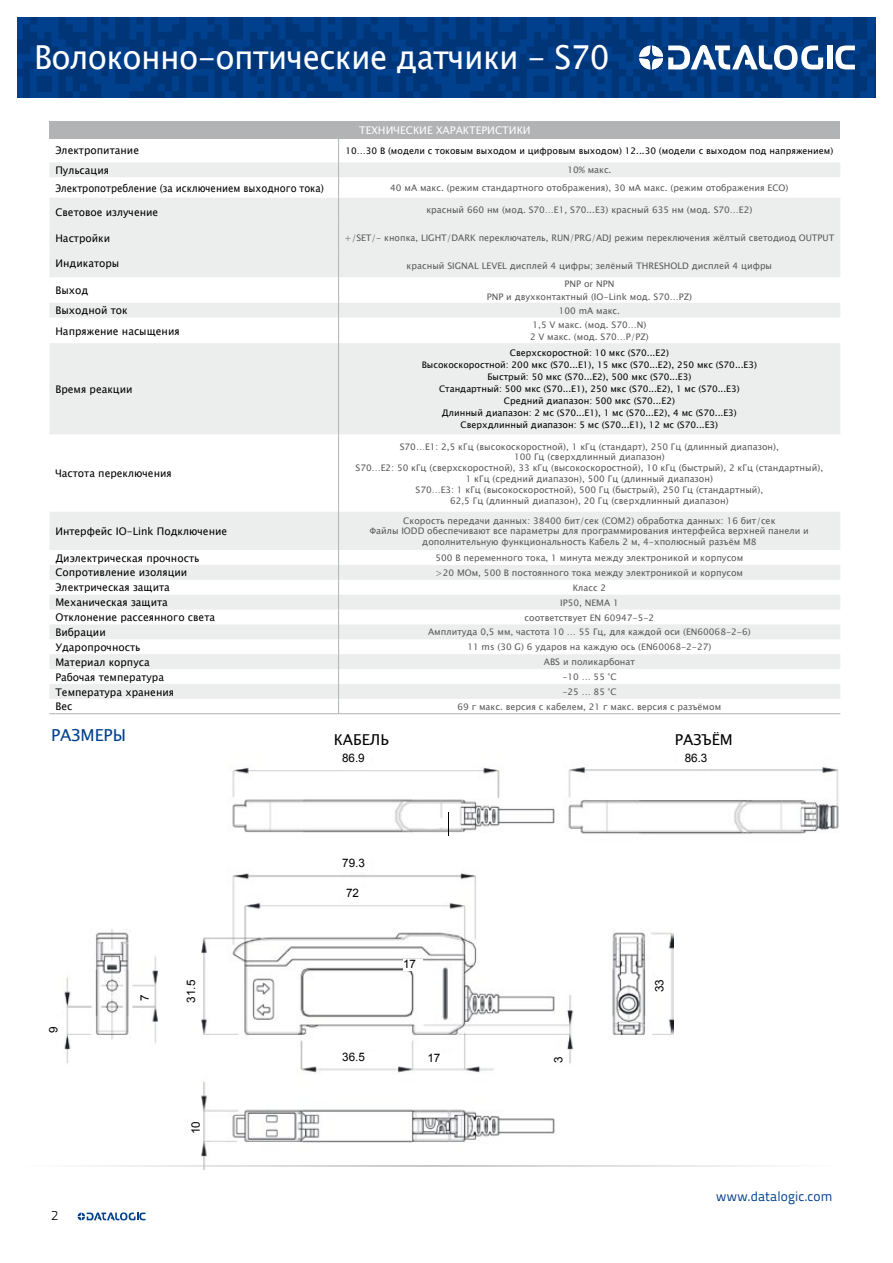
<style>
.page{position:relative;width:893px;height:1263px;background:#fff}
.page>*{position:absolute;margin:0;border:0;box-sizing:border-box;transform-origin:0 0}
.t1{font:33px "Lucida Sans Unicode";letter-spacing:-.02em;color:#fff;scale:.95 1}
.t2{font:16.5px "Lucida Sans Unicode";color:#00408c}
.t3{font:15px "Lucida Sans Unicode";color:#000}
.t4{font:13.5px "Titillium Text 22 L";letter-spacing:.005em;color:#00408c}
.t5{font:300 13.5px "Titillium Text 22 L";color:#000}
.t6{font:11.7px "Arial";color:#000}
.t7{font:10.5px "Lucida Sans Unicode";color:#000}
.t8{font:10.5px "Lucida Sans Unicode";color:#000;scale:.92 1}
.t9{font:10.5px "Lucida Sans Unicode";color:#fff}
.t10{font:9px/10.8px "Lucida Sans Unicode";color:#58585a;text-align:center}
.t11{font:9px/12px "Lucida Sans Unicode";color:#000;text-align:center}
</style>
<div class="page">
<svg style="left:78px;top:1212px;width:67px;height:8px"></svg>
<div style="left:49px;top:121px;width:791px;height:17px;background:#b1b3b4"></div>
<svg style="left:49px;top:162px;width:791px;height:537px;fill:#eceded"></svg>
<svg style="left:338px;top:138px;width:1px;height:205px"></svg>
<hr style="left:338px;top:343px;width:1px;height:91px;background:#b1b3b4">
<hr style="left:338px;top:434px;width:1px;height:78px;background:#b1b3b4">
<svg style="left:338px;top:550px;width:1px;height:163px"></svg>
<hr style="left:338px;top:512px;width:1px;height:38px;background:#b1b3b4">
<hr style="left:49px;top:713px;width:290px;height:1px;background:#b1b3b4">
<hr style="left:339px;top:713px;width:501px;height:1px;background:#b1b3b4">
<img style="left:64px;top:767px;width:609px;height:402px">
<img style="left:400px;top:767px;width:439px;height:83px">
<div style="left:342px;top:1052px;width:32px;height:13px;background:#fff"></div>
<div style="left:427px;top:1053px;width:32px;height:13px;background:#fff"></div>
<div style="left:191px;top:1113px;width:11px;height:29px;background:#fff"></div>
<div style="left:403px;top:959px;width:19px;height:11px;background:#fff"></div>
<div style="left:346px;top:888px;width:19px;height:14px;background:#fff"></div>
<div style="left:140px;top:988px;width:13px;height:13px;background:#fff"></div>
<div style="left:49px;top:1017px;width:16px;height:16px;background:#fff"></div>
<div style="left:187px;top:971px;width:15px;height:31px;background:#fff"></div>
<div style="left:554px;top:1049px;width:12px;height:13px;background:#fff"></div>
<div style="left:655px;top:969px;width:12px;height:23px;background:#fff"></div>
<div style="left:342px;top:858px;width:27px;height:14px;background:#fff"></div>
<svg style="left:17px;top:17px;width:859px;height:81px;background:#003a81"></svg>
<svg style="left:835px;top:46px;width:20px;height:23px"></svg>
<div style="left:827px;top:46px;width:5px;height:23px;background:#fff"></div>
<svg style="left:639px;top:45px;width:184px;height:25px"></svg>
<hr style="left:18px;top:1165px;width:817px;height:2px;background:#b1b3b4">
<h1 class="t1" style="left:34px;top:32px;width:607px">Волоконно-оптические датчики - S70</h1>
<p class="t9" style="left:359px;top:122px;width:173px">ТЕХНИЧЕСКИЕ ХАРАКТЕРИСТИКИ</p>
<p class="t7" style="left:55px;top:142px;width:85px">Электропитание</p>
<p class="t11" style="left:345px;top:145px;width:489px">10…30 В (модели с токовым выходом и цифровым выходом) 12...30 (модели с выходом под напряжением)</p>
<p class="t7" style="left:55px;top:162px;width:55px">Пульсация</p>
<p class="t10" style="left:567px;top:165px;width:46px">10% макс.</p>
<p class="t8" style="left:55px;top:180px;width:293px">Электропотребление (за исключением выходного тока)</p>
<p class="t10" style="left:390px;top:182px;width:400px">40 мА макс. (режим стандартного отображения), 30 мА макс. (режим отображения ECO)</p>
<p class="t7" style="left:55px;top:204px;width:104px">Световое излучение</p>
<p class="t10" style="left:426px;top:205px;width:327px">красный 660 нм (мод. S70…E1, S70...E3) красный 635 нм (мод. S70…E2)</p>
<p class="t7" style="left:55px;top:230px;width:56px">Настройки</p>
<p class="t10" style="left:345px;top:232px;width:491px">+/SET/- кнопка, LIGHT/DARK переключатель, RUN/PRG/ADJ режим переключения жёлтый светодиод OUTPUT</p>
<p class="t7" style="left:55px;top:255px;width:65px">Индикаторы</p>
<p class="t10" style="left:407px;top:260px;width:367px">красный SIGNAL LEVEL дисплей 4 цифры; зелёный THRESHOLD дисплей 4 цифры</p>
<p class="t7" style="left:55px;top:282px;width:34px">Выход</p>
<p class="t10" style="left:487px;top:278px;width:207px;line-height:12.8px">PNP or NPN<br>PNP и двухконтактный (IO-Link мод. S70…PZ)</p>
<p class="t7" style="left:55px;top:302px;width:74px">Выходной ток</p>
<p class="t10" style="left:559px;top:305px;width:63px">100 mA макс.</p>
<p class="t7" style="left:55px;top:322px;width:126px">Напряжение насыщения</p>
<p class="t10" style="left:530px;top:318px;width:120px;line-height:12.8px;text-align:left">1,5 V макс. (мод. S70…N)<br>2 V макс. (мод. S70…P/PZ)</p>
<p class="t7" style="left:55px;top:381px;width:79px">Время реакции</p>
<p class="t7" style="left:55px;top:465px;width:118px">Частота переключения</p>
<p class="t11" style="left:422px;top:347px;width:337px">Сверхскоростной: 10 мкс (S70...E2)<br>Высокоскоростной: 200 мкс (S70...E1), 15 мкс (S70...E2), 250 мкс (S70...E3)<br>Быстрый: 50 мкс (S70...E2), 500 мкс (S70...E3)<br>Стандартный: 500 мкс (S70...E1), 250 мкс (S70...E2), 1 мс (S70...E3)<br>Средний диапазон: 500 мкс (S70...E2)<br>Длинный диапазон: 2 мс (S70...E1), 1 мс (S70...E2), 4 мс (S70...E3)<br>Сверхдлинный диапазон: 5 мс (S70...E1), 12 мс (S70...E3)</p>
<p class="t10" style="left:356px;top:441px;width:469px">S70…E1: 2,5 кГц (высокоскоростной), 1 кГц (стандарт), 250 Гц (длинный диапазон),<br>100 Гц (сверхдлинный диапазон)<br>S70…E2: 50 кГц (сверхскоростной), 33 кГц (высокоскоростной), 10 кГц (быстрый), 2 кГц (стандартный), 1 кГц (средний диапазон), 500 Гц (длинный диапазон)<br>S70…E3: 1 кГц (высокоскоростной), 500 Гц (быстрый), 250 Гц (стандартный),<br>62,5 Гц (длинный диапазон), 20 Гц (сверхдлинный диапазон)</p>
<p class="t7" style="left:55px;top:523px;width:173px">Интерфейс IO-Link Подключение</p>
<p class="t10" style="left:370px;top:515px;width:440px">Скорость передачи данных: 38400 бит/сек (COM2) обработка данных: 16 бит/сек<br>Файлы IODD обеспечивают все параметры для программирования интерфейса верхней панели и дополнительную функциональность Кабель 2 м, 4-хполюсный разъём M8</p>
<p class="t7" style="left:55px;top:549px;width:145px">Диэлектрическая прочность</p>
<p class="t10" style="left:435px;top:552px;width:309px">500 В переменного тока, 1 минута между электроникой и корпусом</p>
<p class="t7" style="left:55px;top:564px;width:133px">Сопротивление изоляции</p>
<p class="t10" style="left:436px;top:567px;width:309px">&gt;20 МОм, 500 В постоянного тока между электроникой и корпусом</p>
<p class="t7" style="left:55px;top:579px;width:116px">Электрическая защита</p>
<p class="t10" style="left:573px;top:582px;width:35px">Класс 2</p>
<p class="t7" style="left:55px;top:594px;width:114px">Механическая защита</p>
<p class="t10" style="left:560px;top:597px;width:60px">IP50, NEMA 1</p>
<p class="t7" style="left:55px;top:609px;width:161px">Отклонение рассеянного света</p>
<p class="t10" style="left:525px;top:612px;width:131px">соответствует EN 60947-5-2</p>
<p class="t7" style="left:55px;top:624px;width:52px">Вибрации</p>
<p class="t10" style="left:428px;top:627px;width:324px">Амплитуда 0,5 мм, частота 10 … 55 Гц, для каждой оси (EN60068-2-6)</p>
<p class="t7" style="left:55px;top:639px;width:86px">Ударопрочность</p>
<p class="t10" style="left:467px;top:642px;width:246px">11 ms (30 G) 6 ударов на каждую ось (EN60068-2-27)</p>
<p class="t7" style="left:55px;top:654px;width:96px">Материал корпуса</p>
<p class="t10" style="left:544px;top:657px;width:93px">ABS и поликарбонат</p>
<p class="t7" style="left:55px;top:669px;width:110px">Рабочая температура</p>
<p class="t10" style="left:562px;top:671px;width:56px">-10 … 55 °C</p>
<p class="t7" style="left:55px;top:683px;width:120px">Температура хранения</p>
<p class="t10" style="left:562px;top:686px;width:56px">-25 … 85 °C</p>
<p class="t7" style="left:55px;top:698px;width:18px">Вес</p>
<p class="t10" style="left:458px;top:701px;width:265px">69 г макс. версия с кабелем, 21 г макс. версия с разъёмом</p>
<h3 class="t3" style="left:334px;top:728px;width:57px">КАБЕЛЬ</h3>
<h3 class="t3" style="left:675px;top:728px;width:59px">РАЗЪЁМ</h3>
<p class="t6" style="left:685px;top:750px;width:24px">86.3</p>
<h2 class="t2" style="left:51px;top:722px;width:76px">РАЗМЕРЫ</h2>
<p class="t6" style="left:342px;top:750px;width:24px">86.9</p>
<p class="t6" style="left:342px;top:855px;width:24px">79.3</p>
<p class="t6" style="left:46px;top:1033px;width:8px;rotate:-90deg">9</p>
<h3 class="t5" style="left:51px;top:1205px;width:9px">2</h3>
<p class="t6" style="left:137px;top:1001px;width:8px;rotate:-90deg">7</p>
<p class="t6" style="left:183px;top:1002px;width:24px;rotate:-90deg">31.5</p>
<p class="t6" style="left:188px;top:1134px;width:15px;rotate:-90deg">10</p>
<p class="t6" style="left:346px;top:885px;width:15px">72</p>
<p class="t6" style="left:403px;top:956px;width:15px">17</p>
<p class="t6" style="left:342px;top:1049px;width:24px">36.5</p>
<p class="t6" style="left:427px;top:1050px;width:15px">17</p>
<p class="t6" style="left:551px;top:1062px;width:8px;rotate:-90deg">3</p>
<p class="t6" style="left:652px;top:992px;width:15px;rotate:-90deg">33</p>
<h3 class="t4" style="left:716px;top:1186px;width:118px">www.datalogic.com</h3>
</div>
